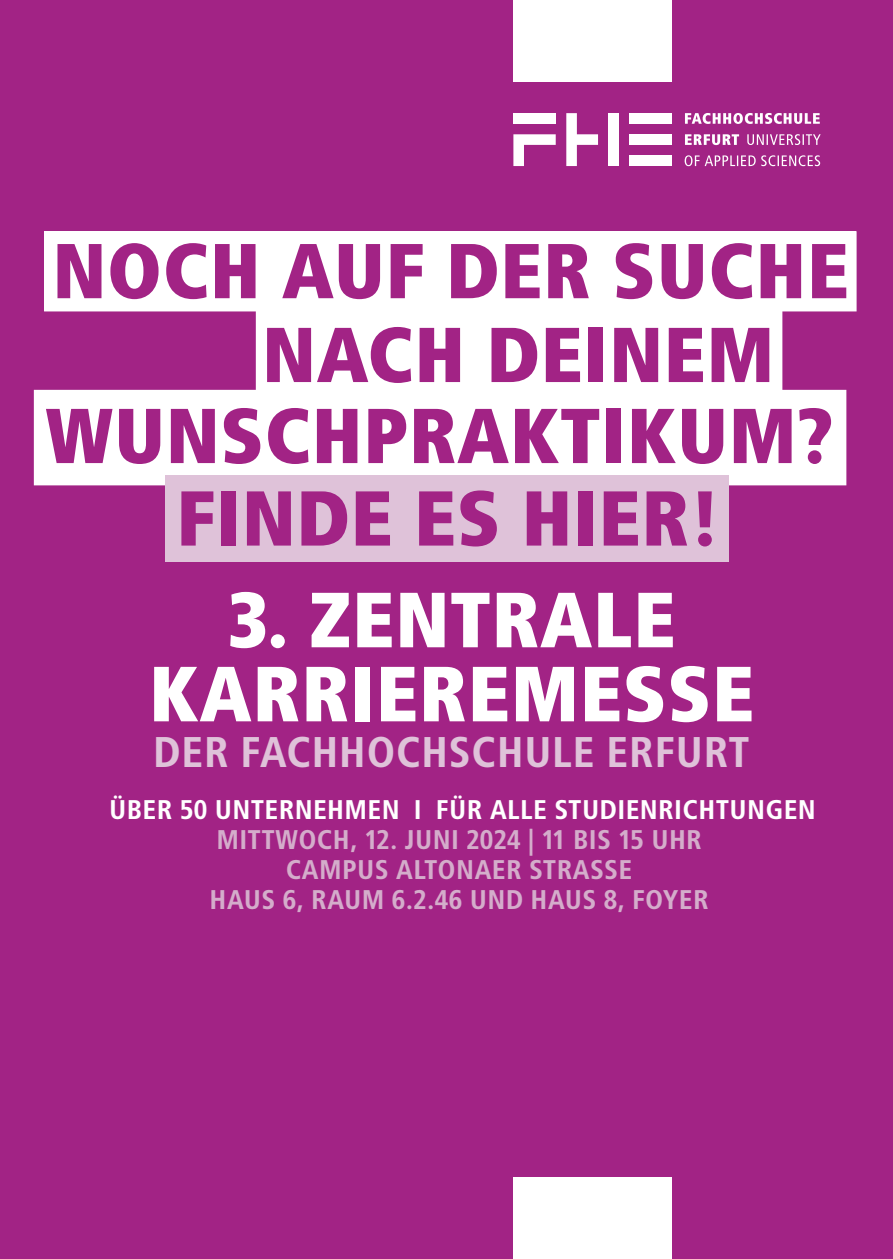
<style>
.page{position:relative;width:893px;height:1259px;background:#a22385}
.page>*{position:absolute;margin:0;border:0;box-sizing:border-box;transform-origin:0 0}
.t1{font:900 78px/74.1px "Transit OT";letter-spacing:.01em;color:#fff;text-align:center}
.t2{font:900 77.7px/164.7px "Transit OT";letter-spacing:.01em;color:#a22385}
.t3{font:700 42.9px "Transit OT";letter-spacing:.01em;color:#dfc2d9}
.t4{font:700 27px/30px "Transit OT";letter-spacing:.01em;color:#d4adcb;text-align:center}
.t5{font:700 27px "Transit OT";letter-spacing:.01em;color:#fff}
</style>
<div class="page">
<div style="left:630px;top:134px;width:42px;height:11px;background:#fff"></div>
<div style="left:630px;top:113px;width:42px;height:11px;background:#fff"></div>
<div style="left:630px;top:155px;width:42px;height:11px;background:#fff"></div>
<div style="left:609px;top:113px;width:10px;height:53px;background:#fff"></div>
<svg style="left:566px;top:113px;width:32px;height:53px"></svg>
<div style="left:513px;top:113px;width:43px;height:11px;background:#fff"></div>
<svg style="left:513px;top:134px;width:43px;height:32px"></svg>
<svg style="left:685px;top:113px;width:135px;height:11px"></svg>
<svg style="left:685px;top:134px;width:136px;height:11px"></svg>
<svg style="left:685px;top:155px;width:135px;height:11px"></svg>
<div style="left:513px;top:0;width:159px;height:81px;background:#fff"></div>
<div style="left:513px;top:1177px;width:159px;height:82px;background:#fff"></div>
<div style="left:45px;top:232px;width:811px;height:79px;background:#fff"></div>
<div style="left:44px;top:231px;width:812px;height:80px;border:1px solid #fff"></div>
<div style="left:34px;top:390px;width:812px;height:95px;background:#fff"></div>
<div style="left:165px;top:475px;width:563px;height:87px;background:#dfc2d9"></div>
<div style="left:256px;top:311px;width:526px;height:85px;background:#fff"></div>
<h2 class="t2" style="left:45px;top:189px;width:805px">NOCH AUF DER SUCHE<br>WUNSCHPRAKTIKUM?</h2>
<h2 class="t2" style="left:177px;top:436px;width:545px">FINDE ES HIER!</h2>
<h2 class="t2" style="left:262px;top:273px;width:514px">NACH DEINEM</h2>
<h1 class="t1" style="left:149px;top:583px;width:607px">3. ZENTRALE<br>KARRIEREMESSE</h1>
<h3 class="t3" style="left:153px;top:727px;width:598px">DER FACHHOCHSCHULE ERFURT</h3>
<p class="t5" style="left:110px;top:794px;width:708px">ÜBER 50 UNTERNEHMEN I FÜR ALLE STUDIENRICHTUNGEN</p>
<p class="t4" style="left:210px;top:825px;width:501px">MITTWOCH, 12. JUNI 2024 | 11 BIS 15 UHR<br>CAMPUS ALTONAER STRASSE<br>HAUS 6, RAUM 6.2.46 UND HAUS 8, FOYER</p>
</div>
